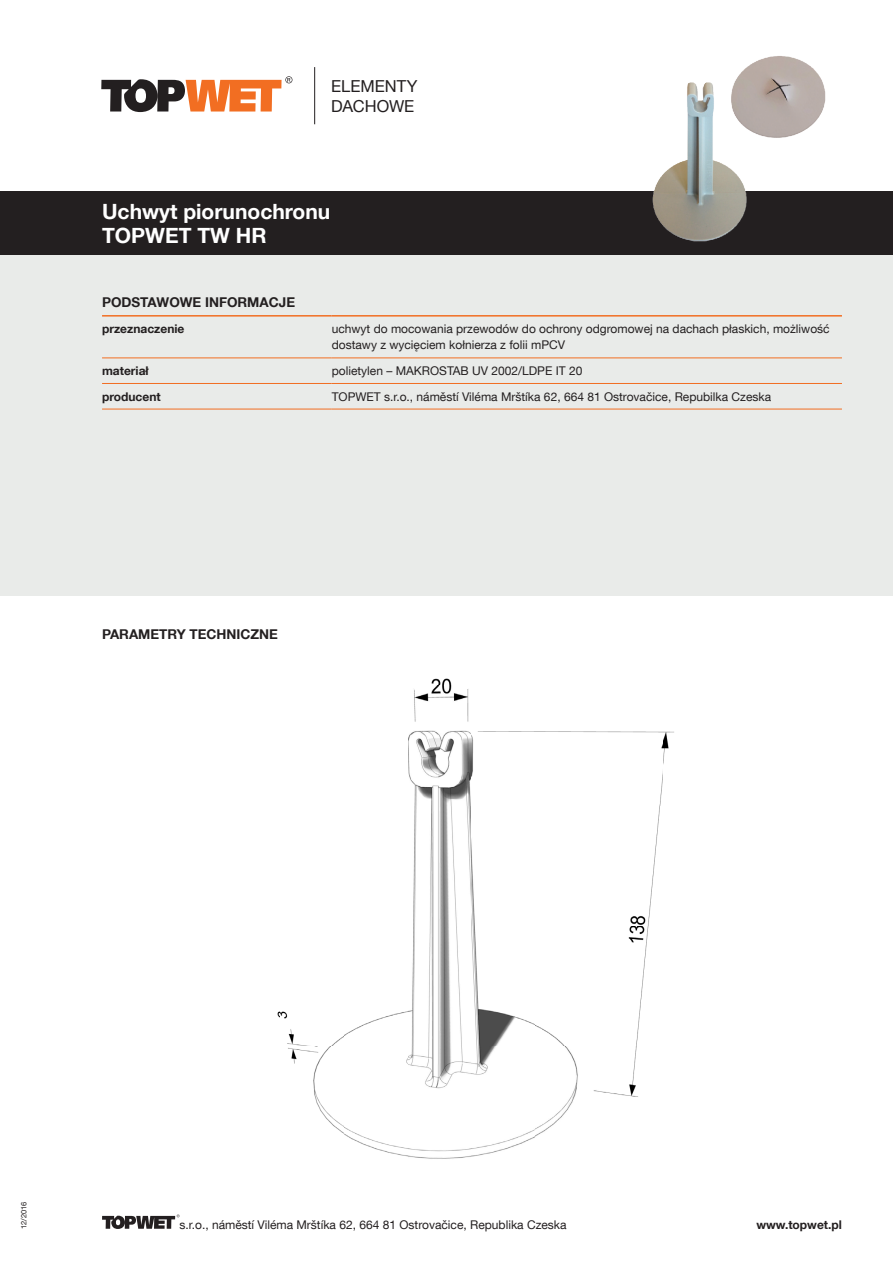
<style>
.page{position:relative;width:893px;height:1263px;background:#fff}
.page>*{position:absolute;margin:0;border:0;box-sizing:border-box;transform-origin:0 0}
.Nazev_vyrobku{font:700 21px/24px "Helvetica Neue LT Com";color:#fff}
.t1{font:16.5px/19.8px "Helvetica Neue LT Com";letter-spacing:-.005em;color:#231f20}
.Nazev_informace{font:700 13.5px "Helvetica Neue LT Com";color:#231f20}
.Text_normal{font:12px/16.5px "Helvetica Neue LT Com";color:#231f20}
.Text_bold{font:700 12px "Helvetica Neue LT Com";color:#231f20}
.t2{font:7.5px "Helvetica Neue LT Com";color:#231f20}
</style>
<div class="page">
<div style="left:0;top:255px;width:893px;height:340px;background:#e9ebe9"></div>
<div style="left:0;top:191px;width:893px;height:64px;background:#231f20"></div>
<svg style="left:101px;top:76px;width:191px;height:36px"></svg>
<hr style="left:314px;top:67px;width:1px;height:57px;background:#231f20">
<svg style="left:102px;top:1214px;width:78px;height:15px"></svg>
<hr style="left:102px;top:358px;width:230px;height:1px;background:#f26e22">
<hr style="left:332px;top:358px;width:510px;height:1px;background:#f26e22">
<hr style="left:102px;top:383px;width:230px;height:1px;background:#f26e22">
<hr style="left:332px;top:383px;width:510px;height:1px;background:#f26e22">
<hr style="left:102px;top:315px;width:230px;height:2px;background:#f26e22">
<hr style="left:332px;top:315px;width:510px;height:2px;background:#f26e22">
<hr style="left:102px;top:409px;width:230px;height:1px;background:#f26e22">
<hr style="left:332px;top:409px;width:510px;height:1px;background:#f26e22">
<img style="left:652px;top:56px;width:174px;height:186px">
<img style="left:431px;top:678px;width:21px;height:8px">
<img style="left:408px;top:686px;width:266px;height:120px">
<img style="left:413px;top:806px;width:62px;height:120px">
<img style="left:630px;top:806px;width:30px;height:120px">
<img style="left:277px;top:926px;width:372px;height:121px">
<img style="left:288px;top:1047px;width:350px;height:112px">
<h2 class="t1" style="left:331px;top:76px;width:88px">ELEMENTY<br>DACHOWE</h2>
<p class="Nazev_vyrobku" style="left:102px;top:199px;width:230px">Uchwyt piorunochronu<br>TOPWET TW HR</p>
<p class="Nazev_informace" style="left:102px;top:294px;width:195px">PODSTAWOWE INFORMACJE</p>
<p class="Text_bold" style="left:102px;top:321px;width:84px">przeznaczenie</p>
<p class="Text_normal" style="left:332px;top:320px;width:499px">uchwyt do mocowania przewodów do ochrony odgromowej na dachach płaskich, możliwość dostawy z wycięciem kołnierza z folii mPCV</p>
<p class="Text_bold" style="left:102px;top:363px;width:48px">materiał</p>
<p class="Text_normal" style="left:332px;top:362px;width:252px">polietylen – MAKROSTAB UV 2002/LDPE IT 20</p>
<p class="Text_bold" style="left:102px;top:389px;width:60px">producent</p>
<p class="Text_normal" style="left:332px;top:388px;width:441px">TOPWET s.r.o., náměstí Viléma Mrštíka 62, 664 81 Ostrovačice, Repubilka Czeska</p>
<p class="Nazev_informace" style="left:102px;top:626px;width:177px">PARAMETRY TECHNICZNE</p>
<p class="t2" style="left:19px;top:1229px;width:29px;rotate:-90deg">12/2016</p>
<p class="Text_normal" style="left:180px;top:1216px;width:389px">s.r.o., náměstí Viléma Mrštíka 62, 664 81 Ostrovačice, Republika Czeska</p>
<p class="Text_bold" style="left:756px;top:1217px;width:87px">www.topwet.pl</p>
</div>
